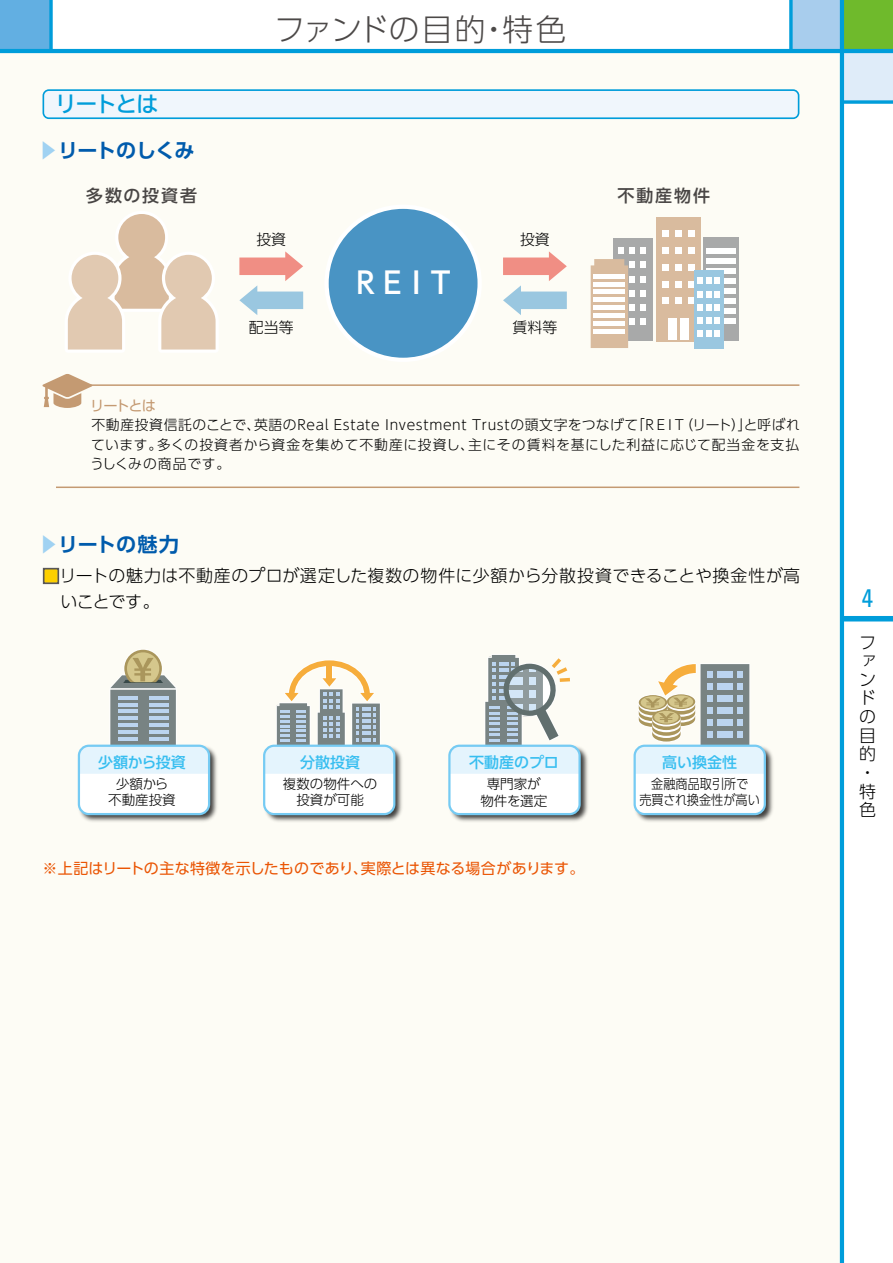
<style>
.page{position:relative;width:893px;height:1263px;background:#fff}
.page>*{position:absolute;margin:0;border:0;box-sizing:border-box;transform-origin:0 0}
.t1{font:300 30.75px "UD Shin Go Pro";letter-spacing:.005em;color:#4c4948}
.t2{font:500 29.7px "UD Shin Go Pro";color:#fff}
.t3{font:condensed 25.5px "Univers";color:#009dda}
.t4{font:700 21.3px "TBUD Go Std";letter-spacing:-.045em;color:#009dda}
.t5{font:700 20.1px "UD Shin Go Pro De";letter-spacing:-.025em;color:#005bac}
.t6{font:300 16.95px/18.6px "UD Shin Go Pro";letter-spacing:.015em;color:#000}
.t7{font:500 16.95px "UD Shin Go Pro";letter-spacing:.11em;color:#494645}
.t8{font:15px "UD Shin Go Pro";letter-spacing:.005em;color:#ea5504}
.t9{font:500 15px "UD Shin Go Pro";color:#37bef0}
.t10{font:300 14.85px "UD Shin Go Pro";color:#000}
.t11{font:14.25px "UD Shin Go Pro";letter-spacing:-.085em;color:#c49a72}
.t12{font:300 13.8px/19.2px "UD Shin Go Pro";letter-spacing:.05em;color:#000;text-align:justify}
.t13{font:300 13.5px/16.5px "UD Shin Go Pro";color:#000;text-align:center}
.t14{font:300 13.5px/16.5px "UD Shin Go Pro";color:#000;text-align:center;scale:.9 1}
.s1{color:#a0d2f2}
.s2{color:#fdd000}
</style>
<div class="page">
<div style="left:0;top:49px;width:841px;height:1214px;background:#fdfcf5"></div>
<div style="left:791px;top:0;width:51px;height:51px;background:#a8cded"></div>
<div style="left:842px;top:0;width:51px;height:51px;background:#6fba2c"></div>
<div style="left:0;top:0;width:51px;height:51px;background:#62afe2"></div>
<div style="left:842px;top:51px;width:51px;height:51px;background:#dfecf9"></div>
<svg style="left:49px;top:0;width:4px;height:49px"></svg>
<div style="left:842px;top:616px;width:51px;height:5px;background:#009dda"></div>
<hr style="left:840px;top:0;width:4px;height:1263px;background:#009dda">
<hr style="left:0;top:49px;width:893px;height:4px;background:#009dda">
<svg style="left:844px;top:100px;width:49px;height:4px"></svg>
<svg style="left:789px;top:0;width:4px;height:49px"></svg>
<div style="left:43px;top:568px;width:16px;height:16px;border:2px solid #595757"></div>
<svg style="left:43px;top:89px;width:756px;height:30px"></svg>
<div style="left:327px;top:207px;width:153px;height:153px;background:#4994c4;border-radius:50%"></div>
<div style="left:324px;top:205px;width:158px;height:157px;border:4px solid #fff;border-radius:50%"></div>
<div style="left:613px;top:238px;width:40px;height:103px;background:#a8a9a9"></div>
<div style="left:656px;top:217px;width:44px;height:124px;background:#d9bb9e"></div>
<div style="left:668px;top:318px;width:21px;height:21px;background:#fff"></div>
<hr style="left:678px;top:313px;width:2px;height:26px;background:#d9bb9e">
<div style="left:663px;top:230px;width:6px;height:7px;background:#fff"></div>
<div style="left:675px;top:230px;width:7px;height:7px;background:#fff"></div>
<div style="left:688px;top:230px;width:6px;height:7px;background:#fff"></div>
<div style="left:663px;top:247px;width:6px;height:7px;background:#fff"></div>
<div style="left:675px;top:247px;width:7px;height:7px;background:#fff"></div>
<div style="left:688px;top:247px;width:6px;height:7px;background:#fff"></div>
<div style="left:663px;top:264px;width:6px;height:7px;background:#fff"></div>
<div style="left:675px;top:264px;width:7px;height:7px;background:#fff"></div>
<div style="left:688px;top:264px;width:6px;height:7px;background:#fff"></div>
<div style="left:663px;top:281px;width:6px;height:7px;background:#fff"></div>
<div style="left:675px;top:281px;width:7px;height:7px;background:#fff"></div>
<div style="left:688px;top:281px;width:6px;height:7px;background:#fff"></div>
<div style="left:663px;top:297px;width:6px;height:7px;background:#fff"></div>
<div style="left:675px;top:297px;width:7px;height:7px;background:#fff"></div>
<div style="left:688px;top:297px;width:6px;height:7px;background:#fff"></div>
<svg style="left:591px;top:248px;width:55px;height:100px"></svg>
<hr style="left:593px;top:274px;width:32px;height:4px;background:#fff">
<hr style="left:593px;top:282px;width:32px;height:4px;background:#fff">
<hr style="left:593px;top:290px;width:32px;height:4px;background:#fff">
<hr style="left:593px;top:298px;width:32px;height:4px;background:#fff">
<hr style="left:593px;top:306px;width:32px;height:4px;background:#fff">
<hr style="left:593px;top:314px;width:32px;height:4px;background:#fff">
<hr style="left:593px;top:322px;width:32px;height:4px;background:#fff">
<hr style="left:593px;top:330px;width:32px;height:4px;background:#fff">
<div style="left:703px;top:237px;width:35px;height:104px;background:#a8a9a9"></div>
<div style="left:705px;top:248px;width:30px;height:5px;background:#fff"></div>
<div style="left:705px;top:258px;width:30px;height:6px;background:#fff"></div>
<div style="left:705px;top:268px;width:30px;height:6px;background:#fff"></div>
<div style="left:705px;top:278px;width:30px;height:6px;background:#fff"></div>
<div style="left:705px;top:288px;width:30px;height:6px;background:#fff"></div>
<div style="left:705px;top:298px;width:30px;height:6px;background:#fff"></div>
<div style="left:705px;top:308px;width:30px;height:6px;background:#fff"></div>
<div style="left:705px;top:318px;width:30px;height:6px;background:#fff"></div>
<div style="left:694px;top:270px;width:29px;height:79px;background:#9ac7e0"></div>
<svg style="left:697px;top:278px;width:23px;height:6px"></svg>
<svg style="left:697px;top:291px;width:23px;height:6px"></svg>
<div style="left:697px;top:304px;width:6px;height:7px;background:#fff"></div>
<svg style="left:706px;top:304px;width:5px;height:7px"></svg>
<div style="left:714px;top:304px;width:6px;height:7px;background:#fff"></div>
<div style="left:697px;top:317px;width:6px;height:7px;background:#fff"></div>
<svg style="left:706px;top:317px;width:5px;height:7px"></svg>
<div style="left:714px;top:317px;width:6px;height:7px;background:#fff"></div>
<svg style="left:697px;top:331px;width:23px;height:6px"></svg>
<svg style="left:68px;top:214px;width:148px;height:136px"></svg>
<svg style="left:239px;top:251px;width:64px;height:64px"></svg>
<svg style="left:503px;top:251px;width:64px;height:64px"></svg>
<hr style="left:56px;top:486px;width:743px;height:2px;background:#c49a72">
<hr style="left:56px;top:384px;width:743px;height:2px;background:#c49a72">
<svg style="left:43px;top:374px;width:49px;height:34px"></svg>
<img style="left:77px;top:747px;width:140px;height:75px">
<div style="left:79px;top:746px;width:130px;height:68px;background:#fff;border-radius:10px"></div>
<svg style="left:79px;top:649px;width:130px;height:125px"></svg>
<div style="left:78px;top:745px;width:132px;height:70px;border:2px solid #76cbf3;border-radius:10px"></div>
<img style="left:263px;top:747px;width:139px;height:75px">
<div style="left:264px;top:746px;width:130px;height:68px;background:#fff;border-radius:10px"></div>
<svg style="left:264px;top:660px;width:130px;height:114px"></svg>
<div style="left:263px;top:745px;width:132px;height:70px;border:2px solid #76cbf3;border-radius:10px"></div>
<img style="left:451px;top:747px;width:137px;height:75px">
<div style="left:449px;top:746px;width:131px;height:68px;background:#fff;border-radius:10px"></div>
<svg style="left:451px;top:655px;width:129px;height:119px"></svg>
<div style="left:448px;top:745px;width:133px;height:70px;border:2px solid #76cbf3;border-radius:10px"></div>
<img style="left:636px;top:747px;width:137px;height:75px">
<div style="left:635px;top:746px;width:130px;height:68px;background:#fff;border-radius:10px"></div>
<svg style="left:636px;top:664px;width:129px;height:110px"></svg>
<div style="left:633px;top:745px;width:133px;height:70px;border:2px solid #76cbf3;border-radius:10px"></div>
<h3 class="t4" style="left:55px;top:87px;width:104px">リートとは</h3>
<h3 class="t5" style="left:38px;top:134px;width:158px"><span class="s1">▶</span>リートのしくみ</h3>
<h1 class="t1" style="left:274px;top:4px;width:294px">ファンドの目的・特色</h1>
<p class="t7" style="left:86px;top:182px;width:112px">多数の投資者</p>
<p class="t7" style="left:618px;top:182px;width:94px">不動産物件</p>
<p class="t10" style="left:256px;top:227px;width:31px">投資</p>
<p class="t10" style="left:520px;top:227px;width:31px">投資</p>
<p class="t10" style="left:249px;top:315px;width:46px">配当等</p>
<h2 class="t2" style="left:350px;top:258px;width:107px">ＲＥＩＴ</h2>
<p class="t10" style="left:513px;top:315px;width:46px">賃料等</p>
<p class="t11" style="left:90px;top:394px;width:67px">リートとは</p>
<p class="t12" style="left:90px;top:415px;width:711px">不動産投資信託のことで、英語のReal Estate Investment Trustの頭文字をつなげて「ＲＥＩＴ（リート）」と呼ばれています。多くの投資者から資金を集めて不動産に投資し、主にその賃料を基にした利益に応じて配当金を支払うしくみの商品です。</p>
<h3 class="t5" style="left:38px;top:528px;width:142px"><span class="s1">▶</span>リートの魅力</h3>
<p class="t6" style="left:61px;top:563px;width:741px;line-height:25.5px;text-indent:-18px"><span class="s2">■</span>リートの魅力は不動産のプロが選定した複数の物件に少額から分散投資できることや換金性が高いことです。</p>
<p class="t9" style="left:98px;top:750px;width:89px">少額から投資</p>
<p class="t13" style="left:108px;top:775px;width:69px">少額から不動産投資</p>
<p class="t9" style="left:300px;top:750px;width:61px">分散投資</p>
<p class="t13" style="left:283px;top:775px;width:96px">複数の物件への投資が可能</p>
<p class="t9" style="left:469px;top:750px;width:91px">不動産のプロ</p>
<p class="t13" style="left:480px;top:775px;width:68px">専門家が物件を選定</p>
<p class="t8" style="left:43px;top:856px;width:543px">※上記はリートの主な特徴を示したものであり、実際とは異なる場合があります。</p>
<p class="t9" style="left:662px;top:750px;width:76px">高い換金性</p>
<p class="t14" style="left:639px;top:775px;width:135px">金融商品取引所で<br>売買され換金性が高い</p>
<h3 class="t3" style="left:862px;top:582px;width:13px">4</h3>
<p class="t6" style="left:859px;top:632px;width:18px">ファンドの目的・特色</p>
</div>
